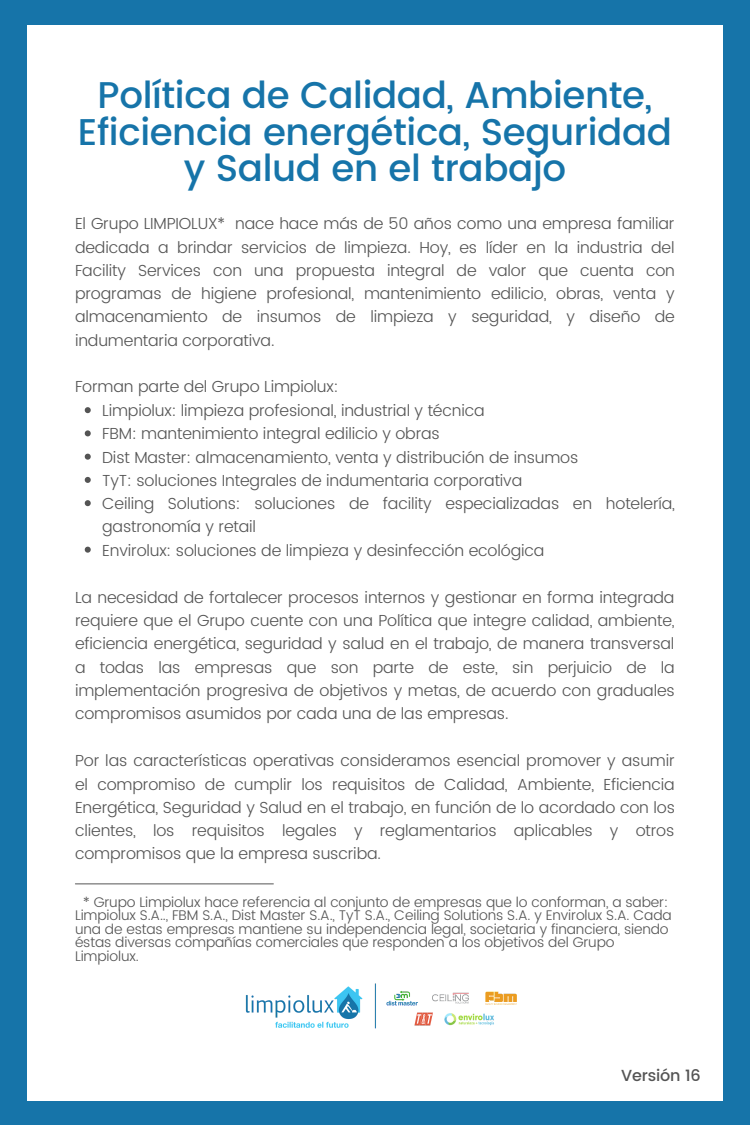
<style>
.page{position:relative;width:750px;height:1125px;background:#1674a9}
.page>*{position:absolute;margin:0;border:0;box-sizing:border-box;transform-origin:0 0}
.t1{font:500 37.2px/36.8px "Poppins";letter-spacing:-.01em;color:#1674a9;text-align:center}
.t2{font:300 16px/23.2px "Poppins";letter-spacing:-.01em;color:#545454;text-align:justify}
.t3{font:500 16px "Poppins";letter-spacing:-.01em;color:#545454}
.t4{font:300 14px/13.5px "Poppins";letter-spacing:-.01em;color:#545454}
</style>
<div class="page">
<div style="left:27px;top:25px;width:696px;height:1075px;background:#fff"></div>
<svg style="left:85px;top:407px;width:6px;height:6px"></svg>
<svg style="left:85px;top:430px;width:6px;height:6px"></svg>
<svg style="left:85px;top:454px;width:6px;height:6px"></svg>
<svg style="left:85px;top:477px;width:6px;height:6px"></svg>
<svg style="left:85px;top:500px;width:6px;height:6px"></svg>
<svg style="left:85px;top:547px;width:6px;height:6px"></svg>
<hr style="left:75px;top:884px;width:198px;height:1px;background:#545454">
<img style="left:245px;top:983px;width:272px;height:46px">
<p class="t1" style="left:78px;top:77px;width:596px">Política de Calidad, Ambiente,<br>Eficiencia energética, Seguridad y Salud en el trabajo</p>
<p class="t2" style="left:75px;top:212px;width:602px">El Grupo LIMPIOLUX* nace hace más de 50 años como una empresa familiar dedicada a brindar servicios de limpieza. Hoy, es líder en la industria del Facility Services con una propuesta integral de valor que cuenta con programas de higiene profesional, mantenimiento edilicio, obras, venta y almacenamiento de insumos de limpieza y seguridad, y diseño de indumentaria corporativa.</p>
<p class="t2" style="left:75px;top:375px;width:265px">Forman parte del Grupo Limpiolux:</p>
<p class="t2" style="left:102px;top:399px;width:384px">Limpiolux: limpieza profesional, industrial y técnica</p>
<p class="t2" style="left:102px;top:422px;width:339px">FBM: mantenimiento integral edilicio y obras</p>
<p class="t2" style="left:102px;top:446px;width:478px">Dist Master: almacenamiento, venta y distribución de insumos</p>
<p class="t2" style="left:102px;top:469px;width:422px">TyT: soluciones Integrales de indumentaria corporativa</p>
<p class="t2" style="left:102px;top:492px;width:574px">Ceiling Solutions: soluciones de facility especializadas en hotelería, gastronomía y retail</p>
<p class="t2" style="left:102px;top:539px;width:444px">Envirolux: soluciones de limpieza y desinfección ecológica</p>
<p class="t2" style="left:75px;top:586px;width:601px">La necesidad de fortalecer procesos internos y gestionar en forma integrada requiere que el Grupo cuente con una Política que integre calidad, ambiente, eficiencia energética, seguridad y salud en el trabajo, de manera transversal a todas las empresas que son parte de este, sin perjuicio de la implementación progresiva de objetivos y metas, de acuerdo con graduales compromisos asumidos por cada una de las empresas.</p>
<p class="t2" style="left:75px;top:749px;width:602px">Por las características operativas consideramos esencial promover y asumir el compromiso de cumplir los requisitos de Calidad, Ambiente, Eficiencia Energética, Seguridad y Salud en el trabajo, en función de lo acordado con los clientes, los requisitos legales y reglamentarios aplicables y otros compromisos que la empresa suscriba.</p>
<p class="t4" style="left:75px;top:895px;width:598px;text-indent:8px">* Grupo Limpiolux hace referencia al conjunto de empresas que lo conforman, a saber:<br>Limpiolux S.A.., FBM S.A., Dist Master S.A., TyT S.A., Ceiling Solutions S.A. y Envirolux S.A. Cada una de estas empresas mantiene su independencia legal, societaria y financiera, siendo éstas diversas compañías comerciales que responden a los objetivos del Grupo Limpiolux.</p>
<p class="t3" style="left:621px;top:1066px;width:81px">Versión 16</p>
</div>
